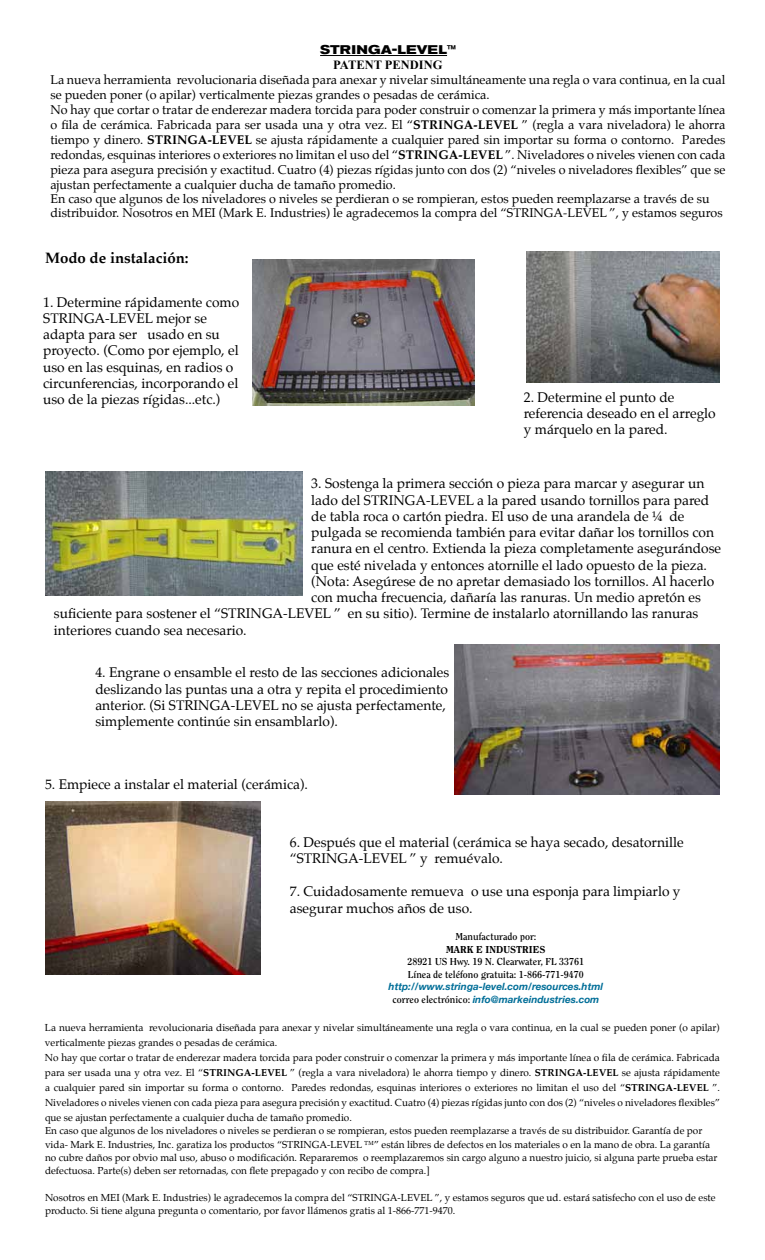
<style>
.page{position:relative;width:765px;height:1260px;background:#fff}
.page>*{position:absolute;margin:0;border:0;box-sizing:border-box;transform-origin:0 0}
.t1{font:700 15px "Palatino";color:#000}
.t2{font:13.75px/16.2px "Palatino";color:#000}
.t3{font:12.5px/15px "Palatino";color:#000}
.t4{font:700 expanded 12.5px "Akzidenz Grotesk BE";letter-spacing:.01em;color:#000}
.t5{font:700 12.5px "Times New Roman";color:#000}
.t6{font:10px/15px "Palatino";color:#000}
.t7{font:700 10px/12.5px "Clearface";color:#000}
.t8{font:italic 700 10px/12.5px "Helvetica Neue";color:#006e98;text-align:center}
.t9{font:800 10px "Clearface";color:#000}
.s1{font-weight:700}
.s2{font-family:"Clearface";font-style:normal;color:#000}
</style>
<div class="page">
<hr style="left:320px;top:55px;width:127px;height:1px;background:#000">
<img style="left:252px;top:259px;width:223px;height:146px">
<img style="left:526px;top:251px;width:194px;height:131px">
<img style="left:45px;top:472px;width:257px;height:124px">
<img style="left:454px;top:644px;width:266px;height:151px">
<img style="left:45px;top:801px;width:215px;height:174px">
<p class="t4" style="left:320px;top:43px;width:137px">STRINGA-LEVEL™</p>
<p class="t5" style="left:333px;top:56px;width:111px">PATENT PENDING</p>
<p class="t3" style="left:50px;top:72px;width:677px">La nueva herramienta revolucionaria diseñada para anexar y nivelar simultáneamente una regla o vara continua, en la cual se pueden poner (o apilar) verticalmente piezas grandes o pesadas de cerámica.<br>No hay que cortar o tratar de enderezar madera torcida para poder construir o comenzar la primera y más importante línea o fila de cerámica. Fabricada para ser usada una y otra vez. El “<span class="s1">STRINGA-LEVEL</span> ” (regla a vara niveladora) le ahorra tiempo y dinero. <span class="s1">STRINGA-LEVEL</span> se ajusta rápidamente a cualquier pared sin importar su forma o contorno. Paredes redondas, esquinas interiores o exteriores no limitan el uso del “<span class="s1">STRINGA-LEVEL</span> ”. Niveladores o niveles vienen con cada pieza para asegura precisión y exactitud. Cuatro (4) piezas rígidas junto con dos (2) “niveles o niveladores flexibles” que se ajustan perfectamente a cualquier ducha de tamaño promedio.</p>
<p class="t3" style="left:50px;top:192px;width:674px;line-height:13.8px">En caso que algunos de los niveladores o niveles se perdieran o se rompieran, estos pueden reemplazarse a través de su distribuidor. Nosotros en MEI (Mark E. Industries) le agradecemos la compra del “STRINGA-LEVEL ”, y estamos seguros</p>
<h1 class="t1" style="left:45px;top:245px;width:145px">Modo de instalación:</h1>
<h2 class="t2" style="left:43px;top:294px;width:197px">1. Determine rápidamente como<br>STRINGA-LEVEL mejor se adapta para ser usado en su proyecto. (Como por ejemplo, el uso en las esquinas, en radios o circunferencias, incorporando el uso de la piezas rígidas...etc.)</h2>
<h2 class="t2" style="left:524px;top:389px;width:194px">2. Determine el punto de referencia deseado en el arreglo y márquelo en la pared.</h2>
<h2 class="t2" style="left:311px;top:475px;width:395px">3. Sostenga la primera sección o pieza para marcar y asegurar un</h2>
<h2 class="t2" style="left:311px;top:492px;width:399px">lado del STRINGA-LEVEL a la pared usando tornillos para pared</h2>
<h2 class="t2" style="left:311px;top:508px;width:375px">de tabla roca o cartón piedra. El uso de una arandela de ¼ de</h2>
<h2 class="t2" style="left:311px;top:524px;width:404px">pulgada se recomienda también para evitar dañar los tornillos con</h2>
<h2 class="t2" style="left:311px;top:540px;width:411px">ranura en el centro. Extienda la pieza completamente asegurándose</h2>
<h2 class="t2" style="left:311px;top:557px;width:397px">que esté nivelada y entonces atornille el lado opuesto de la pieza.</h2>
<h2 class="t2" style="left:311px;top:573px;width:405px">(Nota: Asegúrese de no apretar demasiado los tornillos. Al hacerlo</h2>
<h2 class="t2" style="left:311px;top:589px;width:391px">con mucha frecuencia, dañaría las ranuras. Un medio apretón es</h2>
<h2 class="t2" style="left:54px;top:605px;width:646px">suficiente para sostener el “STRINGA-LEVEL ” en su sitio). Termine de instalarlo atornillando las ranuras</h2>
<h2 class="t2" style="left:54px;top:622px;width:194px">interiores cuando sea necesario.</h2>
<h2 class="t2" style="left:95px;top:664px;width:355px">4. Engrane o ensamble el resto de las secciones adicionales deslizando las puntas una a otra y repita el procedimiento anterior. (Si STRINGA-LEVEL no se ajusta perfectamente, simplemente continúe sin ensamblarlo).</h2>
<h2 class="t2" style="left:45px;top:776px;width:265px">5. Empiece a instalar el material (cerámica).</h2>
<h2 class="t2" style="left:290px;top:834px;width:395px">6. Después que el material (cerámica se haya secado, desatornille “STRINGA-LEVEL ” y remuévalo.</h2>
<h2 class="t2" style="left:290px;top:883px;width:392px">7. Cuidadosamente remueva o use una esponja para limpiarlo y asegurar muchos años de uso.</h2>
<p class="t7" style="left:455px;top:930px;width:83px">Manufacturado por:</p>
<p class="t9" style="left:446px;top:943px;width:101px">MARK E INDUSTRIES</p>
<p class="t7" style="left:408px;top:955px;width:178px">28921 US Hwy. 19 N. Clearwater, FL 33761<br>Línea de teléfono gratuita: 1-866-771-9470</p>
<p class="t8" style="left:389px;top:980px;width:216px">http://www.stringa-level.com/resources.html <span class="s2">correo electrónico:</span> info@markeindustries.com</p>
<p class="t6" style="left:45px;top:1020px;width:677px">La nueva herramienta revolucionaria diseñada para anexar y nivelar simultáneamente una regla o vara continua, en la cual se pueden poner (o apilar) verticalmente piezas grandes o pesadas de cerámica.<br>No hay que cortar o tratar de enderezar madera torcida para poder construir o comenzar la primera y más importante línea o fila de cerámica. Fabricada para ser usada una y otra vez. El “<span class="s1">STRINGA-LEVEL</span> ” (regla a vara niveladora) le ahorra tiempo y dinero. <span class="s1">STRINGA-LEVEL</span> se ajusta rápidamente a cualquier pared sin importar su forma o contorno. Paredes redondas, esquinas interiores o exteriores no limitan el uso del “<span class="s1">STRINGA-LEVEL</span> ”.<br>Niveladores o niveles vienen con cada pieza para asegura precisión y exactitud. Cuatro (4) piezas rígidas junto con dos (2) “niveles o niveladores flexibles” que se ajustan perfectamente a cualquier ducha de tamaño promedio.</p>
<p class="t6" style="left:45px;top:1124px;width:674px;line-height:13.1px">En caso que algunos de los niveladores o niveles se perdieran o se rompieran, estos pueden reemplazarse a través de su distribuidor. Garantía de por vida- Mark E. Industries, Inc. garatiza los productos “STRINGA-LEVEL ™” están libres de defectos en los materiales o en la mano de obra. La garantía no cubre daños por obvio mal uso, abuso o modificación. Repararemos o reemplazaremos sin cargo alguno a nuestro juicio, si alguna parte prueba estar defectuosa. Parte(s) deben ser retornadas, con flete prepagado y con recibo de compra.]</p>
<p class="t6" style="left:45px;top:1190px;width:672px;line-height:13.8px">Nosotros en MEI (Mark E. Industries) le agradecemos la compra del “STRINGA-LEVEL ”, y estamos seguros que ud. estará satisfecho con el uso de este producto. Si tiene alguna pregunta o comentario, por favor llámenos gratis al 1-866-771-9470.</p>
</div>
